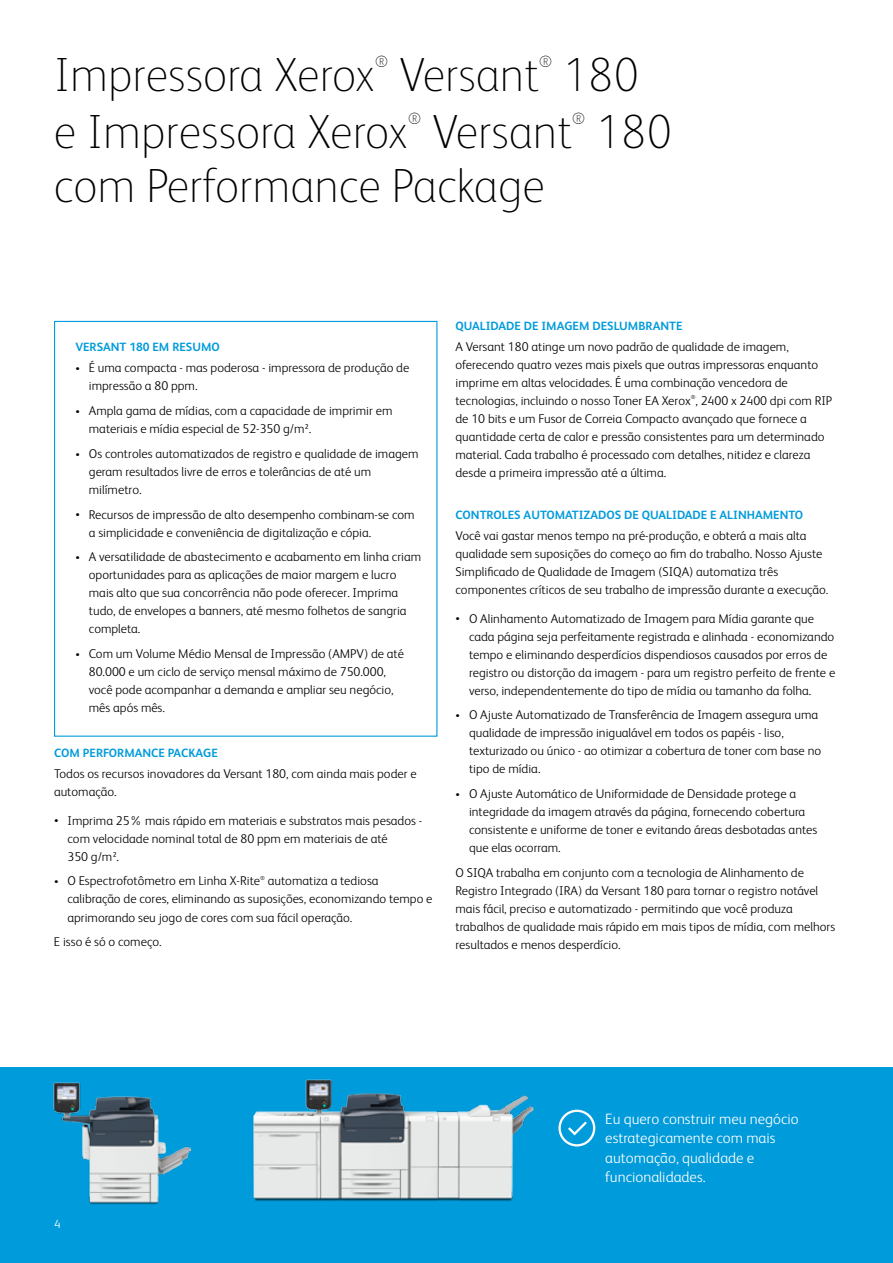
<style>
.page{position:relative;width:893px;height:1263px;background:#fff}
.page>*{position:absolute;margin:0;border:0;box-sizing:border-box;transform-origin:0 0}
.t1{font:100 48px "Xerox Sans";color:#000}
.t2{font:100 16.2px "Xerox Sans";color:#000}
.t3{font:300 15px/19.5px "Xerox Sans";color:#fff}
.t4{font:300 12.75px/18px "Xerox Sans";color:#000}
.t5{font:700 12px "Xerox Sans";color:#009bdb}
.t6{font:300 12px "Xerox Sans";color:#fff}
.t7{font:300 5.7px "Xerox Sans";color:#000}
.s1{font-size:9px}
</style>
<div class="page">
<div style="left:0;top:1067px;width:893px;height:196px;background:#009bdb"></div>
<img style="left:252px;top:1080px;width:283px;height:121px">
<img style="left:54px;top:1082px;width:136px;height:123px">
<svg style="left:558px;top:1110px;width:37px;height:36px"></svg>
<h1 class="t1" style="left:54px;top:43px;width:323px">Impressora Xerox</h1>
<p class="t2" style="left:375px;top:51px;width:14px">®</p>
<h1 class="t1" style="left:399px;top:43px;width:142px">Versant</h1>
<p class="t2" style="left:539px;top:51px;width:14px">®</p>
<h1 class="t1" style="left:563px;top:43px;width:78px">180</h1>
<h1 class="t1" style="left:54px;top:100px;width:356px">e Impressora Xerox</h1>
<p class="t2" style="left:408px;top:108px;width:14px">®</p>
<h1 class="t1" style="left:432px;top:100px;width:142px">Versant</h1>
<p class="t2" style="left:572px;top:108px;width:14px">®</p>
<h1 class="t1" style="left:596px;top:100px;width:78px">180</h1>
<h1 class="t1" style="left:54px;top:154px;width:492px">com Performance Package</h1>
<p class="t5" style="left:75px;top:339px;width:16px">VERSANT</p>
<p class="t5" style="left:129px;top:339px;width:92px">180 EM RESUMO</p>
<p class="t4" style="left:89px;top:358px;width:322px;text-indent:-14px"><span class="s1">•</span> É uma compacta - mas poderosa - impressora de produção de impressão a 80 ppm.</p>
<p class="t4" style="left:89px;top:401px;width:305px;text-indent:-14px"><span class="s1">•</span> Ampla gama de mídias, com a capacidade de imprimir em materiais e mídia especial de 52-350 g/m².</p>
<p class="t4" style="left:89px;top:444px;width:331px;text-indent:-14px"><span class="s1">•</span> Os controles automatizados de registro e qualidade de imagem geram resultados livre de erros e tolerâncias de até um milímetro.</p>
<p class="t4" style="left:89px;top:505px;width:327px;text-indent:-14px"><span class="s1">•</span> Recursos de impressão de alto desempenho combinam-se com a simplicidade e conveniência de digitalização e cópia.</p>
<p class="t4" style="left:89px;top:547px;width:334px;text-indent:-14px"><span class="s1">•</span> A versatilidade de abastecimento e acabamento em linha criam oportunidades para as aplicações de maior margem e lucro mais alto que sua concorrência não pode oferecer. Imprima tudo, de envelopes a banners, até mesmo folhetos de sangria completa.</p>
<p class="t4" style="left:89px;top:644px;width:317px;text-indent:-14px"><span class="s1">•</span> Com um Volume Médio Mensal de Impressão (AMPV) de até 80.000 e um ciclo de serviço mensal máximo de 750.000, você pode acompanhar a demanda e ampliar seu negócio, mês após mês.</p>
<p class="t5" style="left:54px;top:745px;width:165px">COM PERFORMANCE PACKAGE</p>
<p class="t4" style="left:54px;top:764px;width:364px">Todos os recursos inovadores da Versant 180, com ainda mais poder e automação.</p>
<p class="t4" style="left:68px;top:811px;width:356px;text-indent:-14px"><span class="s1">•</span> Imprima 25% mais rápido em materiais e substratos mais pesados - com velocidade nominal total de 80 ppm em materiais de até<br>350 g/m².</p>
<p class="t4" style="left:54px;top:871px;width:208px"><span class="s1">•</span> O Espectrofotômetro em Linha X-Rite</p>
<p class="t7" style="left:260px;top:874px;width:6px">®</p>
<p class="t4" style="left:67px;top:871px;width:367px;text-indent:200px">automatiza a tediosa calibração de cores, eliminando as suposições, economizando tempo e aprimorando seu jogo de cores com sua fácil operação.</p>
<p class="t4" style="left:54px;top:932px;width:109px">E isso é só o começo.</p>
<p class="t5" style="left:455px;top:318px;width:110px">QUALIDADE DE IMAGE</p>
<p class="t5" style="left:579px;top:318px;width:75px">M DESLUMBRANTE</p>
<p class="t4" style="left:455px;top:337px;width:378px">A Versant 180 atinge um novo padrão de qualidade de imagem, oferecendo quatro vezes mais pixels que outras impressoras enquanto imprime em altas velocidades. É uma combinação vencedora de tecnologias, incluindo o nosso Toner EA Xerox , 2400 x 2400 dpi com RIP</p>
<p class="t7" style="left:691px;top:393px;width:6px">®</p>
<p class="t4" style="left:455px;top:409px;width:371px">de 10 bits e um Fusor de Correia Compacto avançado que fornece a quantidade certa de calor e pressão consistentes para um determinado material. Cada trabalho é processado com detalhes, nitidez e clareza desde a primeira impressão até a última.</p>
<p class="t5" style="left:455px;top:507px;width:24px">CONTR</p>
<p class="t5" style="left:493px;top:507px;width:254px">OLES AUTOMATIZADOS DE QUALIDADE E ALINHA</p>
<p class="t5" style="left:763px;top:507px;width:42px">MENTO</p>
<p class="t4" style="left:455px;top:526px;width:374px">Você vai gastar menos tempo na pré-produção, e obterá a mais alta qualidade sem suposições do começo ao fim do trabalho. Nosso Ajuste Simplificado de Qualidade de Imagem (SIQA) automatiza três componentes críticos de seu trabalho de impressão durante a execução.</p>
<p class="t4" style="left:469px;top:609px;width:368px;text-indent:-14px"><span class="s1">•</span> O Alinhamento Automatizado de Imagem para Mídia garante que cada página seja perfeitamente registrada e alinhada - economizando tempo e eliminando desperdícios dispendiosos causados por erros de registro ou distorção da imagem - para um registro perfeito de frente e verso, independentemente do tipo de mídia ou tamanho da folha.</p>
<p class="t4" style="left:469px;top:705px;width:354px;text-indent:-14px"><span class="s1">•</span> O Ajuste Automatizado de Transferência de Imagem assegura uma qualidade de impressão inigualável em todos os papéis - liso, texturizado ou único - ao otimizar a cobertura de toner com base no tipo de mídia.</p>
<p class="t4" style="left:469px;top:784px;width:350px;text-indent:-14px"><span class="s1">•</span> O Ajuste Automático de Uniformidade de Densidade protege a integridade da imagem através da página, fornecendo cobertura consistente e uniforme de toner e evitando áreas desbotadas antes que elas ocorram.</p>
<p class="t4" style="left:455px;top:863px;width:381px">O SIQA trabalha em conjunto com a tecnologia de Alinhamento de Registro Integrado (IRA) da Versant 180 para tornar o registro notável mais fácil, preciso e automatizado - permitindo que você produza trabalhos de qualidade mais rápido em mais tipos de mídia, com melhors resultados e menos desperdício.</p>
<p class="t6" style="left:54px;top:1216px;width:8px">4</p>
<p class="t3" style="left:605px;top:1108px;width:195px">Eu quero construir meu negócio estrategicamente com mais automação, qualidade e funcionalidades.</p>
</div>
